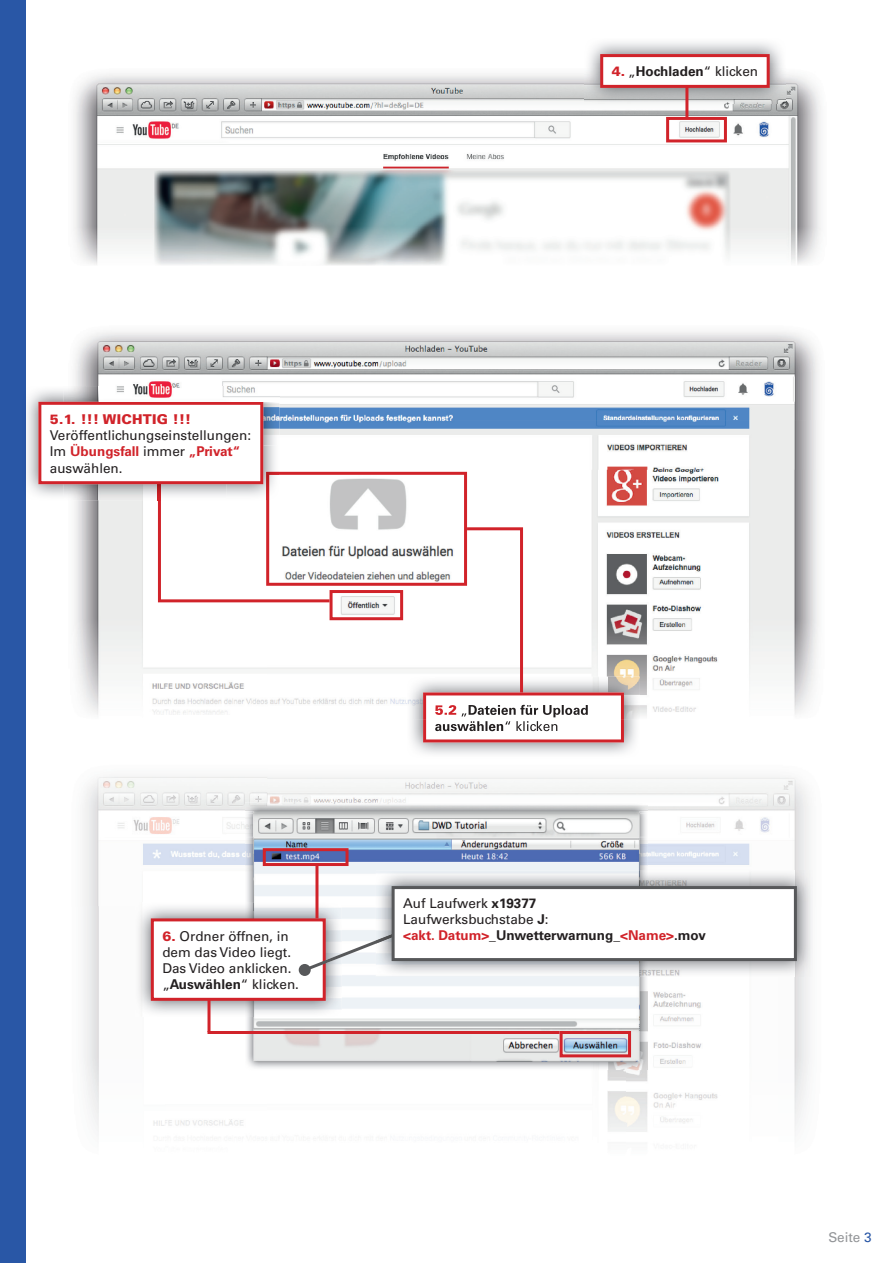
<style>
.page{position:relative;width:893px;height:1263px;background:#fff}
.page>*{position:absolute;margin:0;border:0;box-sizing:border-box;transform-origin:0 0}
.t1{font:13.5px/16.2px "Univers LT";color:#231f20}
.t2{font:700 13.5px "Univers LT Std";color:#231f20}
.t3{font:700 13.5px "Univers LT Std";color:#d1232a}
.t4{font:900 13.5px "Univers LT";letter-spacing:.015em;color:#d1232a}
.t5{font:13.5px "Univers LT";color:#939598}
.s1{font-family:"Univers LT";font-weight:400;color:#231f20}
.s2{font-weight:900;color:#d1232a}
.s3{font-family:"Univers LT Std";font-weight:700}
.s4{color:#d1232a}
.s5{color:#2957a6}
</style>
<div class="page">
<div style="left:0;top:0;width:26px;height:1263px;background:#2957a6"></div>
<img style="left:74px;top:74px;width:747px;height:191px">
<img style="left:99px;top:117px;width:687px;height:26px">
<img style="left:584px;top:42px;width:202px;height:62px">
<svg style="left:599px;top:53px;width:172px;height:36px"></svg>
<img style="left:75px;top:331px;width:744px;height:89px">
<img style="left:524px;top:420px;width:295px;height:50px">
<img style="left:82px;top:695px;width:185px;height:20px">
<img style="left:524px;top:470px;width:295px;height:246px">
<img style="left:267px;top:698px;width:140px;height:6px">
<img style="left:524px;top:445px;width:29px;height:215px">
<img style="left:83px;top:776px;width:184px;height:130px">
<img style="left:267px;top:776px;width:542px;height:30px">
<img style="left:648px;top:806px;width:162px;height:64px">
<img style="left:794px;top:977px;width:16px;height:154px">
<img style="left:626px;top:1002px;width:92px;height:130px">
<img style="left:165px;top:1017px;width:79px;height:131px">
<img style="left:607px;top:1070px;width:19px;height:62px">
<svg style="left:665px;top:115px;width:63px;height:29px"></svg>
<hr style="left:685px;top:87px;width:3px;height:30px;background:#d1232a">
<img style="left:407px;top:677px;width:233px;height:77px">
<img style="left:423px;top:692px;width:201px;height:50px">
<img style="left:27px;top:386px;width:72px;height:107px">
<svg style="left:38px;top:402px;width:486px;height:293px"></svg>
<img style="left:100px;top:813px;width:690px;height:25px">
<img style="left:103px;top:813px;width:687px;height:24px">
<img style="left:245px;top:802px;width:403px;height:268px">
<img style="left:245px;top:813px;width:403px;height:24px">
<img style="left:253px;top:811px;width:386px;height:250px">
<img style="left:253px;top:837px;width:386px;height:1px">
<img style="left:253px;top:813px;width:386px;height:24px">
<img style="left:135px;top:903px;width:207px;height:114px">
<svg style="left:261px;top:847px;width:89px;height:20px;background:#92688d"></svg>
<svg style="left:558px;top:1029px;width:74px;height:30px;background:#be9faa"></svg>
<hr style="left:315px;top:866px;width:3px;height:52px;background:#d1232a">
<hr style="left:207px;top:1031px;width:353px;height:3px;background:#d1232a">
<hr style="left:207px;top:998px;width:3px;height:34px;background:#d1232a">
<img style="left:376px;top:870px;width:436px;height:107px">
<svg style="left:149px;top:884px;width:649px;height:118px"></svg>
<img style="left:99px;top:377px;width:696px;height:25px">
<img style="left:99px;top:386px;width:180px;height:16px">
<p class="t4" style="left:50px;top:411px;width:143px">5.1. !!! WICHTIG !!!</p>
<p class="t1" style="left:50px;top:427px;width:203px">Veröffentlichungseinstellungen:</p>
<p class="t3" style="left:50px;top:444px;width:192px"><span class="s1">Im</span> Übungsfall <span class="s1">immer</span> „Privat“</p>
<p class="t1" style="left:50px;top:460px;width:74px">auswählen.</p>
<p class="t1" style="left:612px;top:64px;width:148px"><span class="s2">4.</span> „<span class="s3">Hochladen</span>“ klicken</p>
<p class="t1" style="left:162px;top:928px;width:138px"><span class="s2">6.</span> Ordner öffnen, in dem das Video liegt.<br>Das Video anklicken. „<span class="s3">Auswählen</span>“ klicken.</p>
<p class="t1" style="left:403px;top:895px;width:147px">Auf Laufwerk <span class="s3">x19377<br></span>Laufwerksbuchstabe <span class="s3">J</span>:</p>
<p class="t2" style="left:403px;top:927px;width:304px"><span class="s4">&lt;akt. Datum&gt;</span>_Unwetterwarnung_<span class="s4">&lt;Name&gt;</span>.mov</p>
<p class="t5" style="left:828px;top:1229px;width:45px">Seite <span class="s5">3</span></p>
</div>
